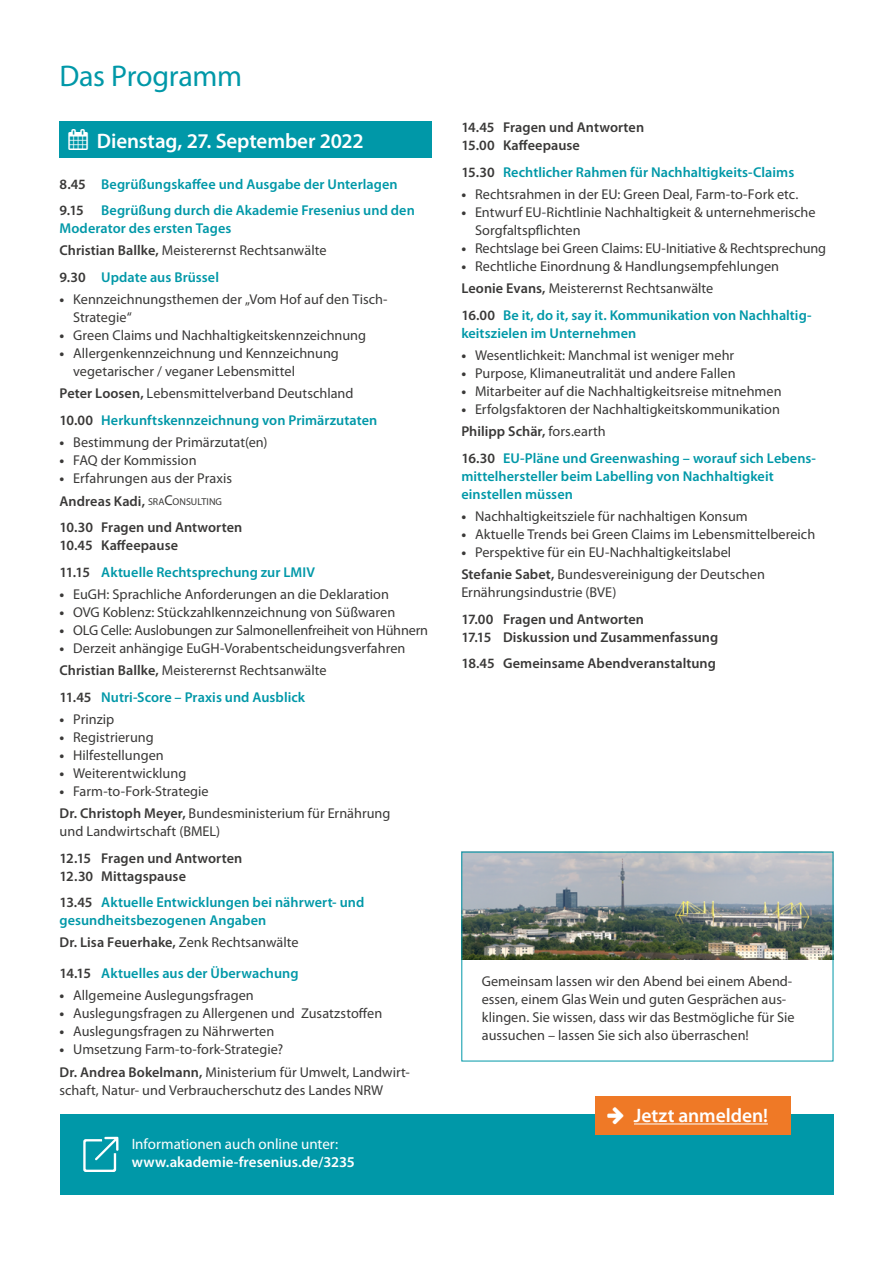
<style>
.page{position:relative;width:893px;height:1263px;background:#fff}
.page>*{position:absolute;margin:0;border:0;box-sizing:border-box;transform-origin:0 0}
.t1{font:30px "Myriad Pro";letter-spacing:-.015em;color:#0098a8}
.t2{font:600 21px "Myriad Pro";letter-spacing:-.005em;color:#fff}
.t3{font:600 19.5px "Myriad Pro";letter-spacing:-.005em;color:#fff}
.t4{font:600 15px "Myriad Pro";color:#fff}
.t5{font:15px "Myriad Pro";color:#fff}
.t6{font:14.25px/22.2px "Myriad Pro";color:#3a3938}
.t7{font:600 14.25px/18px "Myriad Pro";letter-spacing:.005em;color:#0098a8}
.t8{font:600 14.25px/18px "Myriad Pro";letter-spacing:.005em;color:#3a3938}
.s1{color:#3a3938}
.s2{font-weight:600;color:#0098a8}
.s3{font-weight:600}
.s4{font-weight:700}
.s5{font-weight:400;color:#3a3938}
.s6{font-size:10.05px}
.s7{font-style:inherit}
</style>
<div class="page">
<div style="left:60px;top:121px;width:372px;height:37px;background:#0098a8"></div>
<img style="left:463px;top:854px;width:368px;height:105px">
<div style="left:60px;top:1115px;width:773px;height:80px;background:#0098a8"></div>
<svg style="left:83px;top:1137px;width:35px;height:35px"></svg>
<div style="left:595px;top:1096px;width:196px;height:38px;background:#ef7926"></div>
<hr style="left:634px;top:1123px;width:134px;height:1px;background:#fff">
<h1 class="t1" style="left:60px;top:58px;width:184px">Das Programm</h1>
<h2 class="t2" style="left:69px;top:128px;width:297px">▲ Dienstag, 27. September 2022</h2>
<p class="t7" style="left:60px;top:170px;width:357px;line-height:26.5px"><span class="s1">8.45</span> Begrüßungskaffee und Ausgabe der Unterlagen<br><span class="s1">9.15</span> Begrüßung durch die Akademie Fresenius und den</p>
<p class="t6" style="left:60px;top:217px;width:268px"><span class="s2">Moderator des ersten Tages<br></span><span class="s3">Christian Ballke,</span> Meisterernst Rechtsanwälte</p>
<p class="t7" style="left:60px;top:268px;width:161px"><span class="s1">9.30</span> Update aus Brüssel</p>
<p class="t6" style="left:73px;top:290px;width:316px;line-height:18px;text-indent:-14px"><span class="s4">•</span> Kennzeichnungsthemen der „Vom Hof auf den Tisch-<br>Strategie“</p>
<p class="t6" style="left:60px;top:324px;width:308px"><span class="s4">•</span> Green Claims und Nachhaltigkeitskennzeichnung</p>
<p class="t6" style="left:73px;top:344px;width:267px;line-height:18px;text-indent:-14px"><span class="s4">•</span> Allergenkennzeichnung und Kennzeichnung vegetarischer / veganer Lebensmittel</p>
<p class="t7" style="left:60px;top:380px;width:319px;line-height:26.5px"><span class="s1">Peter Loosen,</span> <span class="s5">Lebensmittelverband Deutschland<br></span><span class="s1">10.00</span> Herkunftskennzeichnung von Primärzutaten</p>
<p class="t6" style="left:60px;top:431px;width:209px"><span class="s4">•</span> Bestimmung der Primärzutat(en)</p>
<p class="t6" style="left:60px;top:449px;width:139px"><span class="s4">•</span> FAQ der Kommission</p>
<p class="t6" style="left:60px;top:467px;width:174px"><span class="s4">•</span> Erfahrungen aus der Praxis<br><span class="s3">Andreas Kadi,</span> <span class="s6">SRA</span><span class="s7">C</span><span class="s6">ONSULTING</span></p>
<p class="t8" style="left:60px;top:518px;width:184px">10.30 Fragen und Antworten<br>10.45 Kaffeepause</p>
<p class="t7" style="left:60px;top:562px;width:257px"><span class="s1">11.15</span> Aktuelle Rechtsprechung zur LMIV</p>
<p class="t6" style="left:60px;top:583px;width:331px"><span class="s4">•</span> EuGH: Sprachliche Anforderungen an die Deklaration</p>
<p class="t6" style="left:60px;top:601px;width:337px"><span class="s4">•</span> OVG Koblenz: Stückzahlkennzeichnung von Süßwaren</p>
<p class="t6" style="left:60px;top:619px;width:370px"><span class="s4">•</span> OLG Celle: Auslobungen zur Salmonellenfreiheit von Hühnern</p>
<p class="t6" style="left:60px;top:637px;width:347px"><span class="s4">•</span> Derzeit anhängige EuGH-Vorabentscheidungsverfahren<br><span class="s3">Christian Ballke,</span> Meisterernst Rechtsanwälte</p>
<p class="t7" style="left:60px;top:687px;width:247px"><span class="s1">11.45</span> Nutri-Score – Praxis und Ausblick</p>
<p class="t6" style="left:60px;top:708px;width:56px"><span class="s4">•</span> Prinzip</p>
<p class="t6" style="left:60px;top:726px;width:96px"><span class="s4">•</span> Registrierung</p>
<p class="t6" style="left:60px;top:744px;width:106px"><span class="s4">•</span> Hilfestellungen</p>
<p class="t6" style="left:60px;top:762px;width:128px"><span class="s4">•</span> Weiterentwicklung</p>
<p class="t6" style="left:60px;top:780px;width:332px"><span class="s4">•</span> Farm-to-Fork-Strategie<br><span class="s3">Dr. Christoph Meyer,</span> Bundesministerium für Ernährung</p>
<p class="t6" style="left:60px;top:820px;width:162px">und Landwirtschaft (BMEL)</p>
<p class="t8" style="left:60px;top:848px;width:184px">12.15 Fragen und Antworten<br>12.30 Mittagspause</p>
<p class="t7" style="left:60px;top:893px;width:306px"><span class="s1">13.45</span> Aktuelle Entwicklungen bei nährwert- und gesundheitsbezogenen Angaben</p>
<p class="t7" style="left:60px;top:927px;width:241px;line-height:30.8px"><span class="s1">Dr. Lisa Feuerhake,</span> <span class="s5">Zenk Rechtsanwälte<br></span><span class="s1">14.15</span> Aktuelles aus der Überwachung</p>
<p class="t6" style="left:60px;top:984px;width:196px"><span class="s4">•</span> Allgemeine Auslegungsfragen</p>
<p class="t6" style="left:60px;top:1002px;width:324px"><span class="s4">•</span> Auslegungsfragen zu Allergenen und Zusatzstoffen</p>
<p class="t6" style="left:60px;top:1020px;width:216px"><span class="s4">•</span> Auslegungsfragen zu Nährwerten</p>
<p class="t6" style="left:60px;top:1038px;width:352px"><span class="s4">•</span> Umsetzung Farm-to-fork-Strategie?<br><span class="s3">Dr. Andrea Bokelmann,</span> Ministerium für Umwelt, Landwirt-</p>
<p class="t6" style="left:60px;top:1078px;width:325px">schaft, Natur- und Verbraucherschutz des Landes NRW</p>
<p class="t5" style="left:132px;top:1134px;width:208px">Informationen auch online unter:</p>
<p class="t4" style="left:132px;top:1152px;width:225px">www.akademie-fresenius.de/3235</p>
<p class="t8" style="left:461px;top:118px;width:184px">14.45 Fragen und Antworten<br>15.00 Kaffeepause</p>
<p class="t7" style="left:461px;top:162px;width:334px"><span class="s1">15.30</span> Rechtlicher Rahmen für Nachhaltigkeits-Claims</p>
<p class="t6" style="left:461px;top:183px;width:338px"><span class="s4">•</span> Rechtsrahmen in der EU: Green Deal, Farm-to-Fork etc.</p>
<p class="t6" style="left:475px;top:203px;width:342px;line-height:18px;text-indent:-14px"><span class="s4">•</span> Entwurf EU-Richtlinie Nachhaltigkeit &amp; unternehmerische<br>Sorgfaltspflichten</p>
<p class="t6" style="left:461px;top:237px;width:366px"><span class="s4">•</span> Rechtslage bei Green Claims: EU-Initiative &amp; Rechtsprechung</p>
<p class="t6" style="left:461px;top:255px;width:319px"><span class="s4">•</span> Rechtliche Einordnung &amp; Handlungsempfehlungen<br><span class="s3">Leonie Evans,</span> Meisterernst Rechtsanwälte</p>
<p class="t7" style="left:461px;top:305px;width:352px"><span class="s1">16.00</span> Be it, do it, say it. Kommunikation von Nachhaltig&shy;keitszielen im Unternehmen</p>
<p class="t6" style="left:461px;top:344px;width:274px"><span class="s4">•</span> Wesentlichkeit: Manchmal ist weniger mehr</p>
<p class="t6" style="left:461px;top:362px;width:276px"><span class="s4">•</span> Purpose, Klimaneutralität und andere Fallen</p>
<p class="t6" style="left:461px;top:380px;width:322px"><span class="s4">•</span> Mitarbeiter auf die Nachhaltigkeitsreise mitnehmen</p>
<p class="t6" style="left:461px;top:398px;width:320px"><span class="s4">•</span> Erfolgsfaktoren der Nachhaltigkeitskommunikation<br><span class="s3">Philipp Schär,</span> fors.earth</p>
<p class="t7" style="left:461px;top:448px;width:356px"><span class="s1">16.30</span> EU-Pläne und Greenwashing – worauf sich Lebens&shy;mittelhersteller beim Labelling von Nachhaltigkeit einstellen müssen</p>
<p class="t6" style="left:461px;top:505px;width:288px"><span class="s4">•</span> Nachhaltigkeitsziele für nachhaltigen Konsum</p>
<p class="t6" style="left:461px;top:523px;width:355px"><span class="s4">•</span> Aktuelle Trends bei Green Claims im Lebensmittelbereich</p>
<p class="t6" style="left:461px;top:541px;width:305px"><span class="s4">•</span> Perspektive für ein EU-Nachhaltigkeitslabel<br><span class="s3">Stefanie Sabet,</span> Bundesvereinigung der Deutschen</p>
<p class="t6" style="left:461px;top:581px;width:157px">Ernährungsindustrie (BVE)</p>
<p class="t8" style="left:461px;top:609px;width:258px">17.00 Fragen und Antworten<br>17.15 Diskussion und Zusammenfassung</p>
<p class="t8" style="left:461px;top:654px;width:256px">18.45 Gemeinsame Abendveranstaltung</p>
<p class="t6" style="left:482px;top:972px;width:314px;line-height:18px">Gemeinsam lassen wir den Abend bei einem Abend&shy;essen, einem Glas Wein und guten Gesprächen aus&shy;klingen. Sie wissen, dass wir das Bestmögliche für Sie aussuchen – lassen Sie sich also überraschen!</p>
<h3 class="t3" style="left:634px;top:1103px;width:135px">Jetzt anmelden!</h3>
</div>
